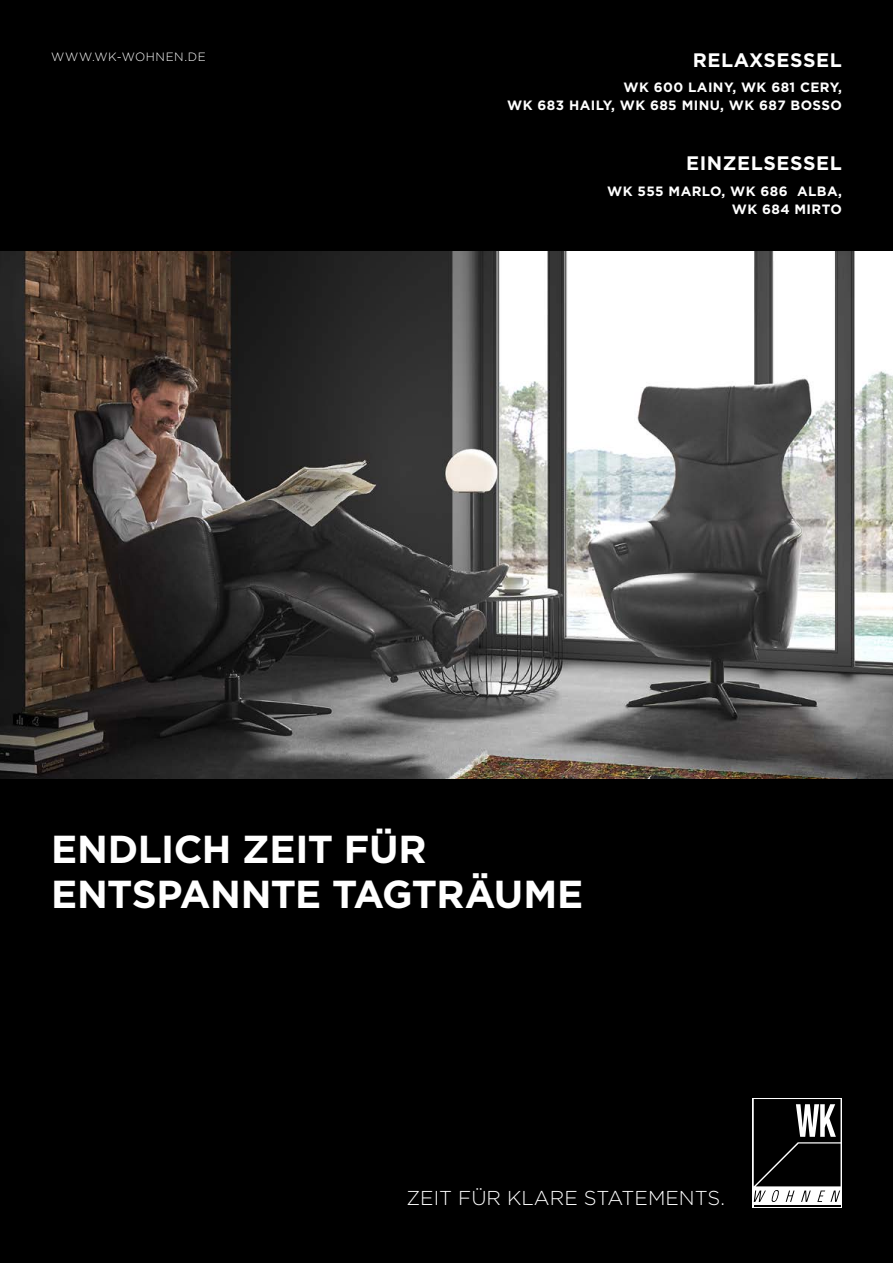
<style>
.page{position:relative;width:893px;height:1263px;background:#000}
.page>*{position:absolute;margin:0;border:0;box-sizing:border-box;transform-origin:0 0}
.t1{font:700 39px/45px "Gotham";letter-spacing:-.015em;color:#fff}
.t2{font:300 20.1px "Gotham";color:#fff}
.t3{font:700 19.5px "Gotham";letter-spacing:.03em;color:#fff}
.t4{font:700 13.5px/18px "Gotham";letter-spacing:.03em;color:#fff;text-align:right}
.t5{font:300 12px "Gotham";letter-spacing:.045em;color:#fff}
</style>
<div class="page">
<img style="left:0;top:252px;width:893px;height:526px">
<svg style="left:752px;top:1098px;width:90px;height:110px"></svg>
<hr style="left:754px;top:1205px;width:86px;height:1px;background:#000">
<svg style="left:754px;top:1099px;width:86px;height:103px"></svg>
<p class="t5" style="left:51px;top:49px;width:156px">WWW.WK-WOHNEN.DE</p>
<h3 class="t3" style="left:693px;top:47px;width:151px">RELAXSESSEL</h3>
<p class="t4" style="left:507px;top:78px;width:336px">WK 600 LAINY, WK 681 CERY,<br>WK 683 HAILY, WK 685 MINU, WK 687 BOSSO</p>
<h3 class="t3" style="left:686px;top:150px;width:157px">EINZELSESSEL</h3>
<p class="t4" style="left:607px;top:182px;width:236px">WK 555 MARLO, WK 686 ALBA,<br>WK 684 MIRTO</p>
<h1 class="t1" style="left:51px;top:826px;width:534px">ENDLICH ZEIT FÜR<br>ENTSPANNTE TAGTRÄUME</h1>
<h2 class="t2" style="left:406px;top:1185px;width:320px">ZEIT FÜR KLARE STATEMENTS.</h2>
</div>
